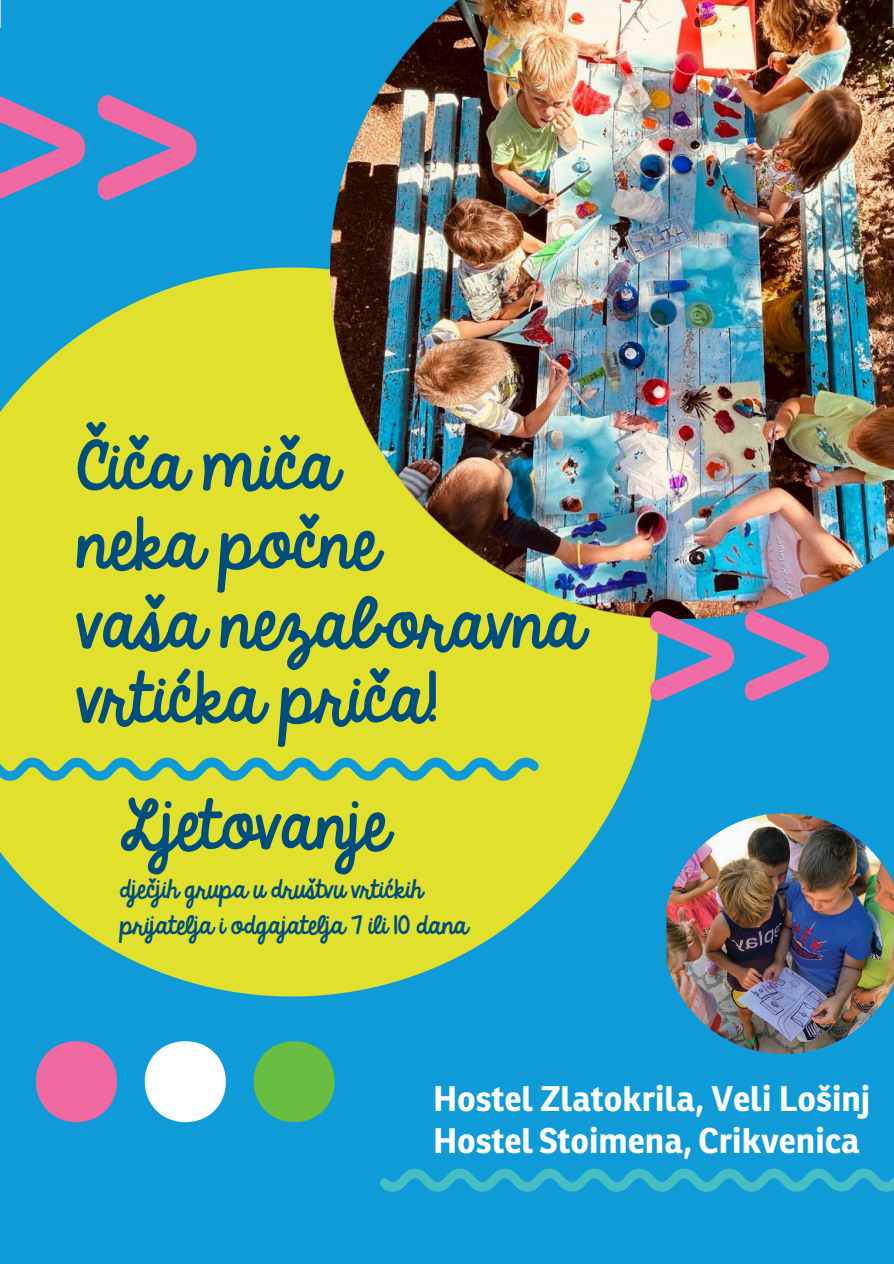
<style>
.page{position:relative;width:894px;height:1264px;background:#fff}
.page>*{position:absolute;margin:0;border:0;box-sizing:border-box;transform-origin:0 0}
.t1{font:61.5px/74.2px "KG Always A Good Time";color:#004e7e}
.t2{font:60px "KG Always A Good Time";color:#004e7e}
.t3{font:700 34.5px/41.7px "Ronnia";color:#fff}
.t4{font:22.5px/36px "KG Always A Good Time";color:#004e7e}
</style>
<div class="page">
<img style="left:0;top:0;width:893px;height:1263px">
<h1 class="t1" style="left:77px;top:429px;width:302px;line-height:78.8px">Čiča miča neka počne</h1>
<h1 class="t1" style="left:77px;top:590px;width:507px">vaša nezaboravna vrtićka priča!</h1>
<p class="t2" style="left:120px;top:780px;width:270px">Ljetovanje</p>
<p class="t4" style="left:120px;top:872px;width:349px">dječjih grupa u društvu vrtićkih prijatelja i odgajatelja 7 ili 10 dana</p>
<h1 class="t3" style="left:433px;top:1081px;width:439px">Hostel Zlatokrila, Veli Lošinj<br>Hostel Stoimena, Crikvenica</h1>
</div>
